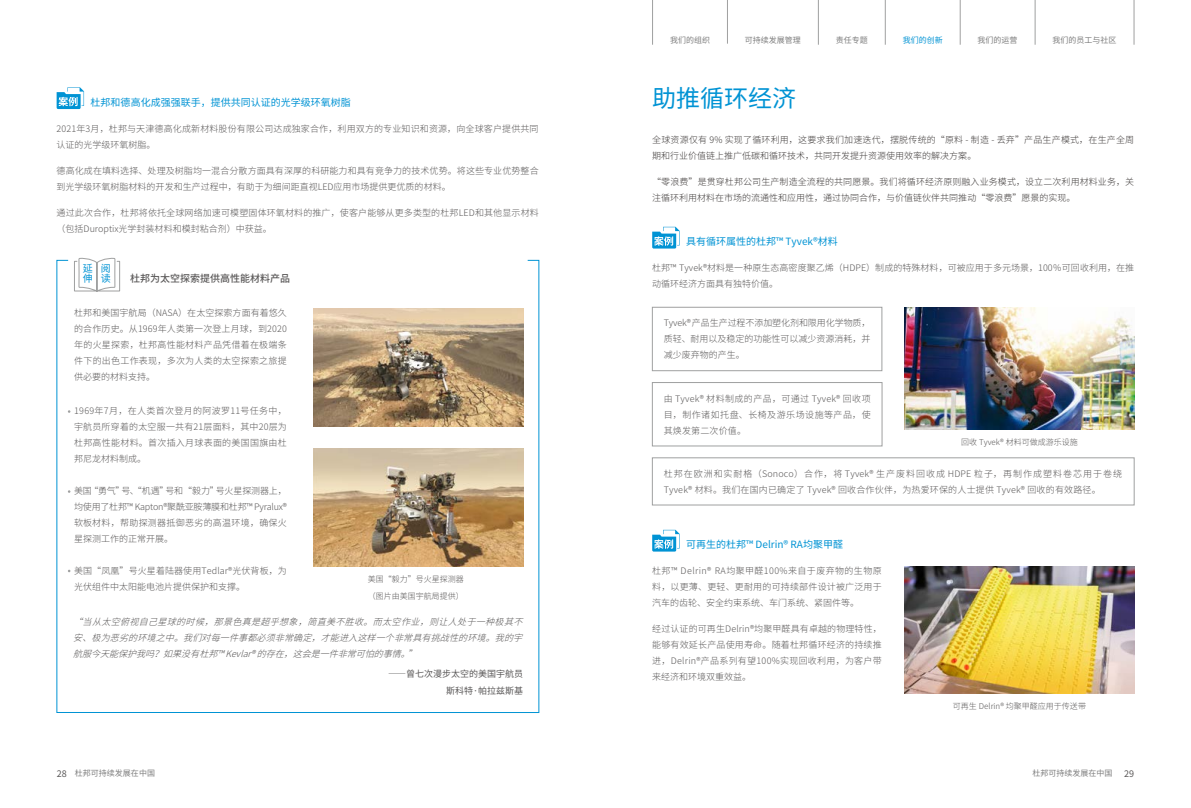
<style>
.page{position:relative;width:1191px;height:808px;background:#fff}
.page>*{position:absolute;margin:0;border:0;box-sizing:border-box;transform-origin:0 0}
.t1{font:24px "Source Han Sans CN";color:#0093d4}
.t2{font:10px/10px "Source Han Sans CN";color:#0093d4}
.t3{font:500 10px "Source Han Sans CN";color:#595757}
.t4{font:300 9px/16px "Source Han Sans CN";letter-spacing:.015em;color:#595757;text-align:justify}
.t5{font:300 9px/16px "Source Han Sans CN";letter-spacing:.01em;color:#3e3a39}
.t6{font:italic 300 9px/16px "Source Han Sans CN";color:#595757;text-align:justify}
.t7{font:9px/16.9px "Source Han Sans CN";color:#595757;text-align:right}
.t8{font:300 8px/16.5px "Source Han Sans CN";color:#595757}
.t9{font:8px "Source Han Sans CN";color:#7d7d7d}
.t10{font:8px "Source Han Sans CN";color:#0093d4}
</style>
<div class="page">
<hr style="left:885px;top:0;width:1px;height:45px;background:#9fa0a0">
<hr style="left:960px;top:0;width:1px;height:45px;background:#9fa0a0">
<hr style="left:1035px;top:0;width:1px;height:45px;background:#9fa0a0">
<hr style="left:1133px;top:0;width:1px;height:45px;background:#9fa0a0">
<hr style="left:818px;top:0;width:1px;height:45px;background:#9fa0a0">
<hr style="left:727px;top:0;width:1px;height:44px;background:#9fa0a0">
<hr style="left:652px;top:0;width:1px;height:45px;background:#9fa0a0">
<svg style="left:57px;top:87px;width:27px;height:22px"></svg>
<svg style="left:56px;top:260px;width:483px;height:453px"></svg>
<img style="left:314px;top:308px;width:209px;height:118px">
<img style="left:314px;top:449px;width:209px;height:117px">
<svg style="left:74px;top:258px;width:46px;height:33px"></svg>
<svg style="left:652px;top:530px;width:27px;height:22px"></svg>
<img style="left:904px;top:566px;width:230px;height:128px">
<svg style="left:652px;top:227px;width:27px;height:22px"></svg>
<div style="left:652px;top:307px;width:230px;height:64px;border:1px solid #9fa0a0"></div>
<div style="left:652px;top:382px;width:230px;height:64px;border:1px solid #9fa0a0"></div>
<div style="left:652px;top:458px;width:482px;height:47px;border:1px solid #9fa0a0"></div>
<img style="left:904px;top:307px;width:230px;height:123px">
<p class="t2" style="left:91px;top:97px;width:261px">杜邦和德高化成强强联手，提供共同认证的光学级环氧树脂</p>
<p class="t4" style="left:57px;top:121px;width:483px">2021年3月，杜邦与天津德高化成新材料股份有限公司达成独家合作，利用双方的专业知识和资源，向全球客户提供共同认证的光学级环氧树脂。</p>
<p class="t4" style="left:57px;top:162px;width:483px">德高化成在填料选择、处理及树脂均一混合分散方面具有深厚的科研能力和具有竞争力的技术优势。将这些专业优势整合到光学级环氧树脂材料的开发和生产过程中，有助于为细间距直视LED应用市场提供更优质的材料。</p>
<p class="t4" style="left:57px;top:204px;width:484px">通过此次合作，杜邦将依托全球网络加速可模塑固体环氧材料的推广，使客户能够从更多类型的杜邦LED和其他显示材料（包括Duroptix光学封装材料和模封粘合剂）中获益。</p>
<p class="t2" style="left:83px;top:264px;width:11px">延伸</p>
<p class="t2" style="left:101px;top:264px;width:11px">阅读</p>
<p class="t3" style="left:130px;top:273px;width:162px">杜邦为太空探索提供高性能材料产品</p>
<p class="t4" style="left:74px;top:305px;width:214px">杜邦和美国宇航局（NASA）在太空探索方面有着悠久的合作历史。从1969年人类第一次登上月球，到2020年的火星探索，杜邦高性能材料产品凭借着在极端条件下的出色工作表现，多次为人类的太空探索之旅提供必要的材料支持。</p>
<p class="t4" style="left:74px;top:403px;width:214px">1969年7月，在人类首次登月的阿波罗11号任务中，宇航员所穿着的太空服一共有21层面料，其中20层为杜邦高性能材料。首次插入月球表面的美国国旗由杜邦尼龙材料制成。</p>
<p class="t4" style="left:74px;top:483px;width:214px">美国“勇气”号、“机遇”号和“毅力”号火星探测器上，均使用了杜邦™ Kapton®聚酰亚胺薄膜和杜邦™ Pyralux®软板材料，帮助探测器抵御恶劣的高温环境，确保火星探测工作的正常开展。</p>
<p class="t4" style="left:74px;top:563px;width:214px">美国“凤凰”号火星着陆器使用Tedlar®光伏背板，为光伏组件中太阳能电池片提供保护和支撑。</p>
<p class="t8" style="left:368px;top:571px;width:97px">美国“毅力”号火星探测器（图片由美国宇航局提供）</p>
<p class="t6" style="left:73px;top:613px;width:457px">“当从太空俯视自己星球的时候，那景色真是超乎想象，简直美不胜收。而太空作业，则让人处于一种极其不安、极为恶劣的环境之中。我们对每一件事都必须非常确定，才能进入这样一个非常具有挑战性的环境。我的宇航服今天能保护我吗？如果没有杜邦™Kevlar®的存在，这会是一件非常可怕的事情。”</p>
<p class="t7" style="left:388px;top:665px;width:136px">——曾七次漫步太空的美国宇航员斯科特·帕拉兹斯基</p>
<p class="t9" style="left:670px;top:35px;width:41px">我们的组织</p>
<p class="t9" style="left:745px;top:35px;width:57px">可持续发展管理</p>
<p class="t9" style="left:836px;top:35px;width:33px">责任专题</p>
<p class="t10" style="left:902px;top:35px;width:41px">我们的创新</p>
<p class="t9" style="left:977px;top:35px;width:41px">我们的运营</p>
<p class="t9" style="left:1052px;top:35px;width:65px">我们的员工与社区</p>
<h1 class="t1" style="left:652px;top:85px;width:145px">助推循环经济</h1>
<p class="t5" style="left:652px;top:132px;width:483px">全球资源仅有 9% 实现了循环利用，这要求我们加速迭代，摆脱传统的“原料 - 制造 - 丢弃”产品生产模式，在生产全周期和行业价值链上推广低碳和循环技术，共同开发提升资源使用效率的解决方案。</p>
<p class="t5" style="left:652px;top:174px;width:483px">“零浪费”是贯穿杜邦公司生产制造全流程的共同愿景。我们将循环经济原则融入业务模式，设立二次利用材料业务，关注循环利用材料在市场的流通性和应用性，通过协同合作，与价值链伙伴共同推动“零浪费”愿景的实现。</p>
<p class="t2" style="left:686px;top:237px;width:153px">具有循环属性的杜邦™ Tyvek®材料</p>
<p class="t4" style="left:652px;top:260px;width:483px">杜邦™ Tyvek®材料是一种原生态高密度聚乙烯（HDPE）制成的特殊材料，可被应用于多元场景，100％可回收利用，在推动循环经济方面具有独特价值。</p>
<p class="t4" style="left:663px;top:315px;width:208px">Tyvek® 产品生产过程不添加塑化剂和限用化学物质，质轻、耐用以及稳定的功能性可以减少资源消耗，并减少废弃物的产生。</p>
<p class="t4" style="left:663px;top:390px;width:208px">由 Tyvek® 材料制成的产品，可通过 Tyvek® 回收项目，制作诸如托盘、长椅及游乐场设施等产品，使其焕发第二次价值。</p>
<p class="t4" style="left:663px;top:466px;width:460px">杜邦在欧洲和实耐格（Sonoco）合作，将 Tyvek® 生产废料回收成 HDPE 粒子，再制作成塑料卷芯用于卷绕<br>Tyvek® 材料。我们在国内已确定了 Tyvek® 回收合作伙伴，为热爱环保的人士提供 Tyvek® 回收的有效路径。</p>
<p class="t8" style="left:961px;top:434px;width:118px">回收 Tyvek® 材料可做成游乐设施</p>
<p class="t2" style="left:686px;top:540px;width:158px">可再生的杜邦™ Delrin® RA均聚甲醛</p>
<p class="t4" style="left:652px;top:563px;width:231px">杜邦™ Delrin® RA均聚甲醛100%来自于废弃物的生物原料，以更薄、更轻、更耐用的可持续部件设计被广泛用于汽车的齿轮、安全约束系统、车门系统、紧固件等。</p>
<p class="t4" style="left:652px;top:621px;width:231px">经过认证的可再生Delrin®均聚甲醛具有卓越的物理特性，能够有效延长产品使用寿命。随着杜邦循环经济的持续推进，Delrin®产品系列有望100%实现回收利用，为客户带来经济和环境双重效益。</p>
<p class="t8" style="left:953px;top:698px;width:135px">可再生 Delrin® 均聚甲醛应用于传送带</p>
<p class="t9" style="left:75px;top:769px;width:81px">杜邦可持续发展在中国</p>
<p class="t9" style="left:1032px;top:769px;width:81px">杜邦可持续发展在中国</p>
<p class="t7" style="left:57px;top:765px;width:11px">28</p>
<p class="t7" style="left:1124px;top:765px;width:11px">29</p>
</div>
